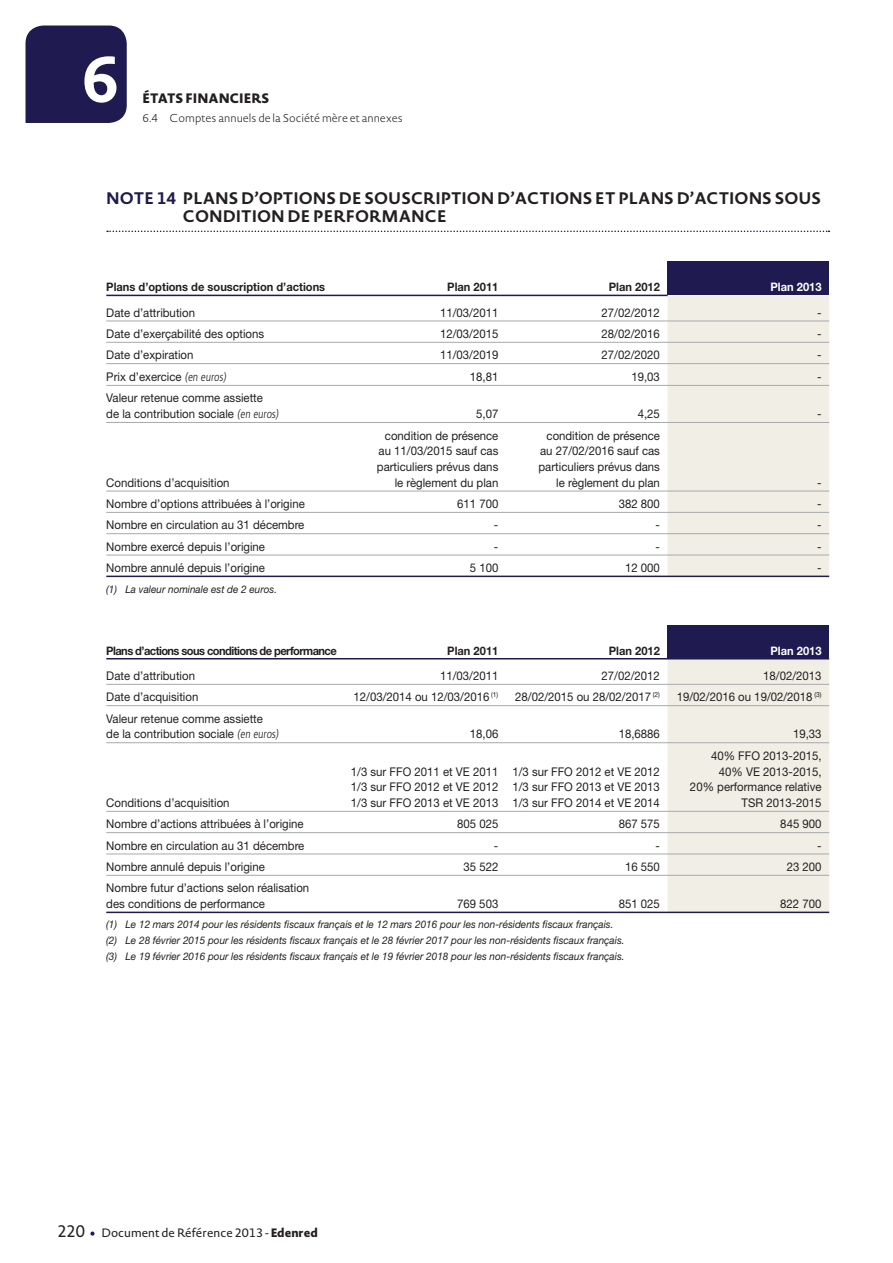
<style>
.page{position:relative;width:893px;height:1263px;background:#fff}
.page>*{position:absolute;margin:0;border:0;box-sizing:border-box;transform-origin:0 0}
.t1{font:700 63.75px "Novel Sans Pro";color:#fff}
.t2{font:700 16.5px/18px "Novel Sans Pro";color:#231f20}
.t3{font:800 13.5px "Novel Sans Pro";color:#231f20}
.t4{font:12px/15.8px "Helvetica Neue LT Std";color:#231f20;scale:.95 1}
.t5{font:12px "Novel Sans Pro";color:#231f20}
.t6{font:700 11.7px "Helvetica Neue LT Std";color:#231f20;scale:.95 1}
.t7{font:700 11.7px "Helvetica Neue LT Std";letter-spacing:-.05em;color:#231f20;scale:.95 1}
.t8{font:700 11.7px "Helvetica Neue LT Std";color:#fff;scale:.95 1}
.t9{font:200 11.25px "Novel Sans Pro";color:#231f20}
.t10{font:italic 10.5px/15.6px "Helvetica Neue LT Std";color:#231f20;scale:.95 1}
.s1{color:#1f1a4f}
.s2{font-family:"Frutiger LT Std";font-weight:300;font-stretch:condensed}
.s3{font-size:16.5px}
.s4{font-weight:800}
</style>
<div class="page">
<svg style="left:90px;top:1231px;width:5px;height:4px"></svg>
<div style="left:26px;top:26px;width:101px;height:97px;background:#1f1a4f"></div>
<svg style="left:107px;top:231px;width:722px;height:1px"></svg>
<div style="left:668px;top:261px;width:161px;height:34px;background:#1f1a4f"></div>
<div style="left:668px;top:295px;width:161px;height:281px;background:#f1eee5"></div>
<hr style="left:106px;top:295px;width:562px;height:1px;background:#1f1a4f">
<hr style="left:106px;top:321px;width:723px;height:1px;background:#a8a9ad">
<hr style="left:106px;top:342px;width:723px;height:1px;background:#a8a9ad">
<hr style="left:106px;top:363px;width:723px;height:1px;background:#a8a9ad">
<hr style="left:106px;top:385px;width:723px;height:1px;background:#a8a9ad">
<hr style="left:106px;top:422px;width:723px;height:1px;background:#a8a9ad">
<hr style="left:106px;top:491px;width:723px;height:1px;background:#a8a9ad">
<hr style="left:106px;top:512px;width:723px;height:1px;background:#a8a9ad">
<hr style="left:106px;top:533px;width:723px;height:1px;background:#a8a9ad">
<hr style="left:106px;top:555px;width:723px;height:1px;background:#a8a9ad">
<hr style="left:106px;top:576px;width:723px;height:1px;background:#1f1a4f">
<div style="left:668px;top:625px;width:161px;height:34px;background:#1f1a4f"></div>
<div style="left:668px;top:659px;width:161px;height:253px;background:#f1eee5"></div>
<hr style="left:106px;top:658px;width:723px;height:1px;background:#1f1a4f">
<hr style="left:106px;top:912px;width:723px;height:1px;background:#1f1a4f">
<hr style="left:106px;top:684px;width:723px;height:1px;background:#a8a9ad">
<hr style="left:106px;top:705px;width:723px;height:1px;background:#a8a9ad">
<hr style="left:106px;top:742px;width:723px;height:1px;background:#a8a9ad">
<hr style="left:106px;top:854px;width:723px;height:1px;background:#a8a9ad">
<hr style="left:106px;top:875px;width:723px;height:1px;background:#a8a9ad">
<hr style="left:106px;top:811px;width:723px;height:1px;background:#a8a9ad">
<hr style="left:106px;top:832px;width:723px;height:1px;background:#a8a9ad">
<h1 class="t1" style="left:82px;top:52px;width:39px">6</h1>
<p class="t3" style="left:142px;top:90px;width:128px">ÉTATS FINANCIERS</p>
<p class="t9" style="left:142px;top:113px;width:262px">6.4 Comptes annuels de la Société mère et annexes</p>
<h2 class="t2" style="left:183px;top:191px;width:640px;text-indent:-77px"><span class="s1">NOTE 14</span> PLANS D’OPTIONS DE SOUSCRIPTION D’ACTIONS ET PLANS D’ACTIONS SOUS<br>CONDITION DE PERFORMANCE</h2>
<p class="t6" style="left:106px;top:283px;width:232px">Plans d’options de souscription d’actions</p>
<p class="t6" style="left:447px;top:283px;width:55px">Plan 2011</p>
<p class="t6" style="left:609px;top:283px;width:55px">Plan 2012</p>
<p class="t8" style="left:770px;top:283px;width:55px">Plan 2013</p>
<p class="t4" style="left:106px;top:306px;width:95px">Date d’attribution</p>
<p class="t4" style="left:440px;top:306px;width:63px">11/03/2011</p>
<p class="t4" style="left:602px;top:306px;width:63px">27/02/2012</p>
<p class="t4" style="left:817px;top:306px;width:6px">-</p>
<p class="t4" style="left:106px;top:327px;width:168px">Date d’exerçabilité des options</p>
<p class="t4" style="left:440px;top:327px;width:63px">12/03/2015</p>
<p class="t4" style="left:602px;top:327px;width:63px">28/02/2016</p>
<p class="t4" style="left:817px;top:327px;width:6px">-</p>
<p class="t4" style="left:106px;top:348px;width:93px">Date d’expiration</p>
<p class="t4" style="left:440px;top:348px;width:63px">11/03/2019</p>
<p class="t4" style="left:602px;top:348px;width:63px">27/02/2020</p>
<p class="t4" style="left:817px;top:348px;width:6px">-</p>
<p class="t4" style="left:106px;top:370px;width:129px">Prix d’exercice <span class="s2">(en euros)</span></p>
<p class="t4" style="left:470px;top:370px;width:32px">18,81</p>
<p class="t4" style="left:631px;top:370px;width:32px">19,03</p>
<p class="t4" style="left:817px;top:370px;width:6px">-</p>
<p class="t4" style="left:106px;top:392px;width:184px">Valeur retenue comme assiette<br>de la contribution sociale <span class="s2">(en euros)</span></p>
<p class="t4" style="left:476px;top:407px;width:25px">5,07</p>
<p class="t4" style="left:638px;top:407px;width:25px">4,25</p>
<p class="t4" style="left:817px;top:407px;width:6px">-</p>
<p class="t4" style="left:106px;top:476px;width:131px">Conditions d’acquisition</p>
<p class="t4" style="left:377px;top:429px;width:129px;text-align:right">condition de présence au 11/03/2015 sauf cas particuliers prévus dans le règlement du plan</p>
<p class="t4" style="left:538px;top:429px;width:129px;text-align:right">condition de présence au 27/02/2016 sauf cas particuliers prévus dans le règlement du plan</p>
<p class="t4" style="left:817px;top:476px;width:6px">-</p>
<p class="t4" style="left:106px;top:497px;width:210px">Nombre d’options attribuées à l’origine</p>
<p class="t4" style="left:457px;top:497px;width:45px">611 700</p>
<p class="t4" style="left:619px;top:497px;width:45px">382 800</p>
<p class="t4" style="left:817px;top:497px;width:6px">-</p>
<p class="t4" style="left:106px;top:518px;width:210px">Nombre en circulation au 31 décembre</p>
<p class="t4" style="left:494px;top:518px;width:6px">-</p>
<p class="t4" style="left:655px;top:518px;width:6px">-</p>
<p class="t4" style="left:817px;top:518px;width:6px">-</p>
<p class="t4" style="left:106px;top:540px;width:169px">Nombre exercé depuis l’origine</p>
<p class="t4" style="left:494px;top:540px;width:6px">-</p>
<p class="t4" style="left:655px;top:540px;width:6px">-</p>
<p class="t4" style="left:817px;top:540px;width:6px">-</p>
<p class="t4" style="left:106px;top:561px;width:168px">Nombre annulé depuis l’origine</p>
<p class="t4" style="left:470px;top:561px;width:32px">5 100</p>
<p class="t4" style="left:625px;top:561px;width:38px">12 000</p>
<p class="t4" style="left:817px;top:561px;width:6px">-</p>
<p class="t10" style="left:106px;top:583px;width:181px">(1) La valeur nominale est de 2 euros.</p>
<p class="t7" style="left:106px;top:646px;width:244px">Plans d’actions sous conditions de performance</p>
<p class="t6" style="left:447px;top:646px;width:55px">Plan 2011</p>
<p class="t6" style="left:609px;top:646px;width:55px">Plan 2012</p>
<p class="t8" style="left:770px;top:646px;width:55px">Plan 2013</p>
<p class="t4" style="left:106px;top:669px;width:95px">Date d’attribution</p>
<p class="t4" style="left:440px;top:669px;width:63px">11/03/2011</p>
<p class="t4" style="left:602px;top:669px;width:63px">27/02/2012</p>
<p class="t4" style="left:763px;top:669px;width:63px">18/02/2013</p>
<p class="t4" style="left:106px;top:690px;width:98px">Date d’acquisition</p>
<p class="t4" style="left:354px;top:690px;width:154px">12/03/2014 ou 12/03/2016 <sup>(1)</sup></p>
<p class="t4" style="left:515px;top:690px;width:154px">28/02/2015 ou 28/02/2017 <sup>(2)</sup></p>
<p class="t4" style="left:677px;top:690px;width:154px">19/02/2016 ou 19/02/2018 <sup>(3)</sup></p>
<p class="t4" style="left:106px;top:712px;width:184px">Valeur retenue comme assiette<br>de la contribution sociale <span class="s2">(en euros)</span></p>
<p class="t4" style="left:470px;top:727px;width:32px">18,06</p>
<p class="t4" style="left:619px;top:727px;width:45px">18,6886</p>
<p class="t4" style="left:793px;top:727px;width:32px">19,33</p>
<p class="t4" style="left:106px;top:796px;width:131px">Conditions d’acquisition</p>
<p class="t4" style="left:351px;top:765px;width:157px;text-align:justify">1/3 sur FFO 2011 et VE 2011<br>1/3 sur FFO 2012 et VE 2012<br>1/3 sur FFO 2013 et VE 2013</p>
<p class="t4" style="left:512px;top:765px;width:157px;text-align:justify">1/3 sur FFO 2012 et VE 2012<br>1/3 sur FFO 2013 et VE 2013<br>1/3 sur FFO 2014 et VE 2014</p>
<p class="t4" style="left:690px;top:749px;width:140px;text-align:right">40% FFO 2013-2015,<br>40% VE 2013-2015,<br>20% performance relative<br>TSR 2013-2015</p>
<p class="t4" style="left:106px;top:817px;width:209px">Nombre d’actions attribuées à l’origine</p>
<p class="t4" style="left:457px;top:817px;width:45px">805 025</p>
<p class="t4" style="left:619px;top:817px;width:45px">867 575</p>
<p class="t4" style="left:780px;top:817px;width:45px">845 900</p>
<p class="t4" style="left:106px;top:839px;width:210px">Nombre en circulation au 31 décembre</p>
<p class="t4" style="left:494px;top:839px;width:6px">-</p>
<p class="t4" style="left:655px;top:839px;width:6px">-</p>
<p class="t4" style="left:817px;top:839px;width:6px">-</p>
<p class="t4" style="left:106px;top:860px;width:168px">Nombre annulé depuis l’origine</p>
<p class="t4" style="left:463px;top:860px;width:38px">35 522</p>
<p class="t4" style="left:625px;top:860px;width:38px">16 550</p>
<p class="t4" style="left:787px;top:860px;width:38px">23 200</p>
<p class="t4" style="left:106px;top:881px;width:215px">Nombre futur d’actions selon réalisation des conditions de performance</p>
<p class="t4" style="left:457px;top:897px;width:45px">769 503</p>
<p class="t4" style="left:619px;top:897px;width:45px">851 025</p>
<p class="t4" style="left:780px;top:897px;width:45px">822 700</p>
<p class="t10" style="left:106px;top:918px;width:547px">(1) Le 12 mars 2014 pour les résidents fiscaux français et le 12 mars 2016 pour les non-résidents fiscaux français. (2) Le 28 février 2015 pour les résidents fiscaux français et le 28 février 2017 pour les non-résidents fiscaux français. (3) Le 19 février 2016 pour les résidents fiscaux français et le 19 février 2018 pour les non-résidents fiscaux français.</p>
<p class="t5" style="left:57px;top:1228px;width:262px"><span class="s3">220</span> Document de Référence 2013 - <span class="s4">Edenred</span></p>
</div>
